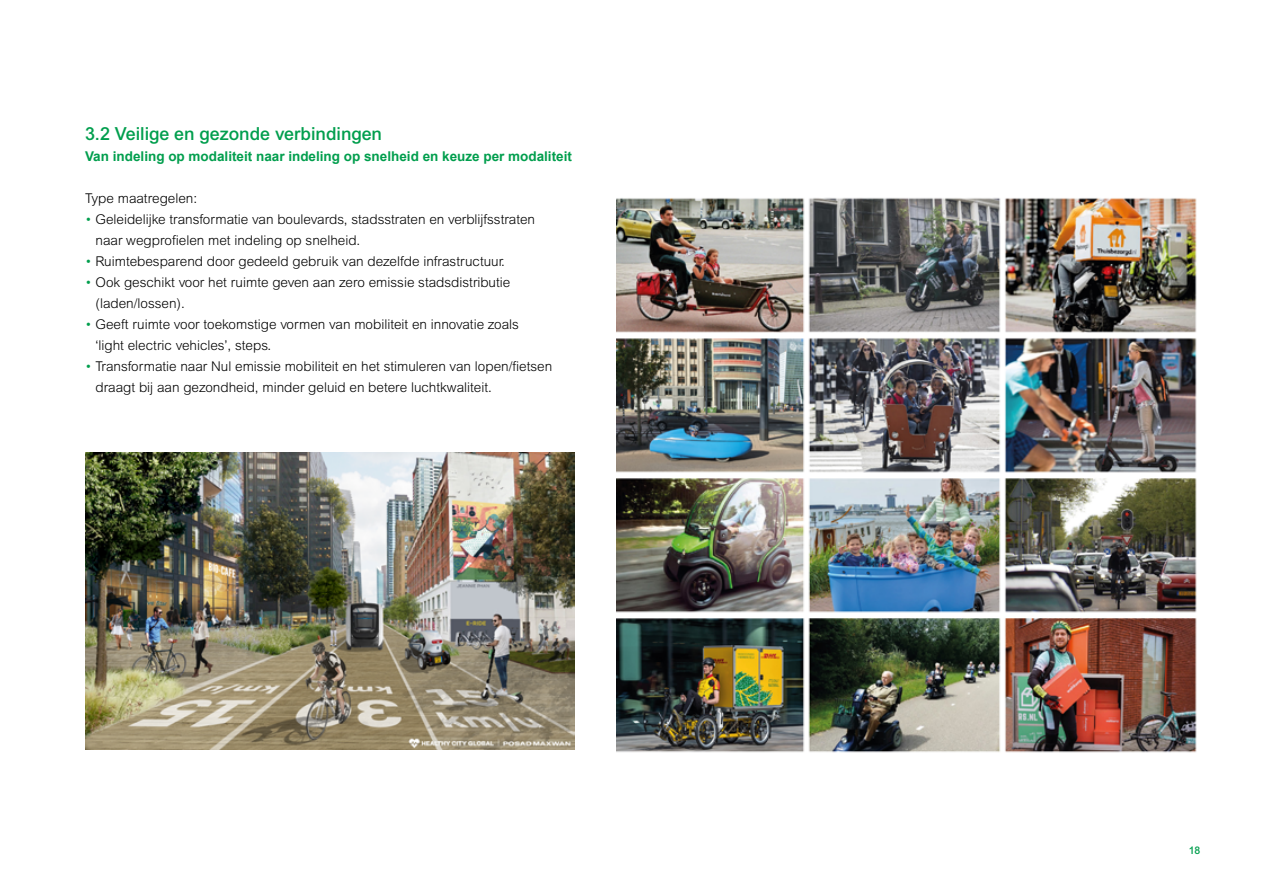
<style>
.page{position:relative;width:1263px;height:893px;background:#fff}
.page>*{position:absolute;margin:0;border:0;box-sizing:border-box;transform-origin:0 0}
.tussenkop_2_groen{font:500 18px "Arial MT Std";color:#009e4d}
.Body{font:300 13.5px/21px "Arial MT Std";color:#000}
.kopje_3_groen{font:700 13.5px "Arial";color:#009e4d}
.t1{font:500 10.5px "Arial MT Std";color:#009e4d}
.s1{color:#009e4d}
</style>
<div class="page">
<img style="left:85px;top:453px;width:489px;height:296px">
<img style="left:617px;top:197px;width:580px;height:556px">
<h2 class="tussenkop_2_groen" style="left:85px;top:123px;width:299px">3.2 Veilige en gezonde verbindingen</h2>
<h3 class="kopje_3_groen" style="left:85px;top:147px;width:488px">Van indeling op modaliteit naar indeling op snelheid en keuze per modaliteit</h3>
<p class="Body" style="left:85px;top:188px;width:114px">Type maatregelen:</p>
<p class="Body" style="left:96px;top:209px;width:441px;text-indent:-11px"><span class="s1">•</span> Geleidelijke transformatie van boulevards, stadsstraten en verblijfsstraten naar wegprofielen met indeling op snelheid.</p>
<p class="Body" style="left:85px;top:251px;width:421px"><span class="s1">•</span> Ruimtebesparend door gedeeld gebruik van dezelfde infrastructuur.</p>
<p class="Body" style="left:96px;top:272px;width:416px;text-indent:-11px"><span class="s1">•</span> Ook geschikt voor het ruimte geven aan zero emissie stadsdistributie (laden/lossen).</p>
<p class="Body" style="left:96px;top:314px;width:425px;text-indent:-11px"><span class="s1">•</span> Geeft ruimte voor toekomstige vormen van mobiliteit en innovatie zoals ‘light electric vehicles’, steps.</p>
<p class="Body" style="left:96px;top:356px;width:458px;text-indent:-11px"><span class="s1">•</span> Transformatie naar Nul emissie mobiliteit en het stimuleren van lopen/fietsen draagt bij aan gezondheid, minder geluid en betere luchtkwaliteit.</p>
<p class="t1" style="left:1189px;top:844px;width:13px">18</p>
</div>
